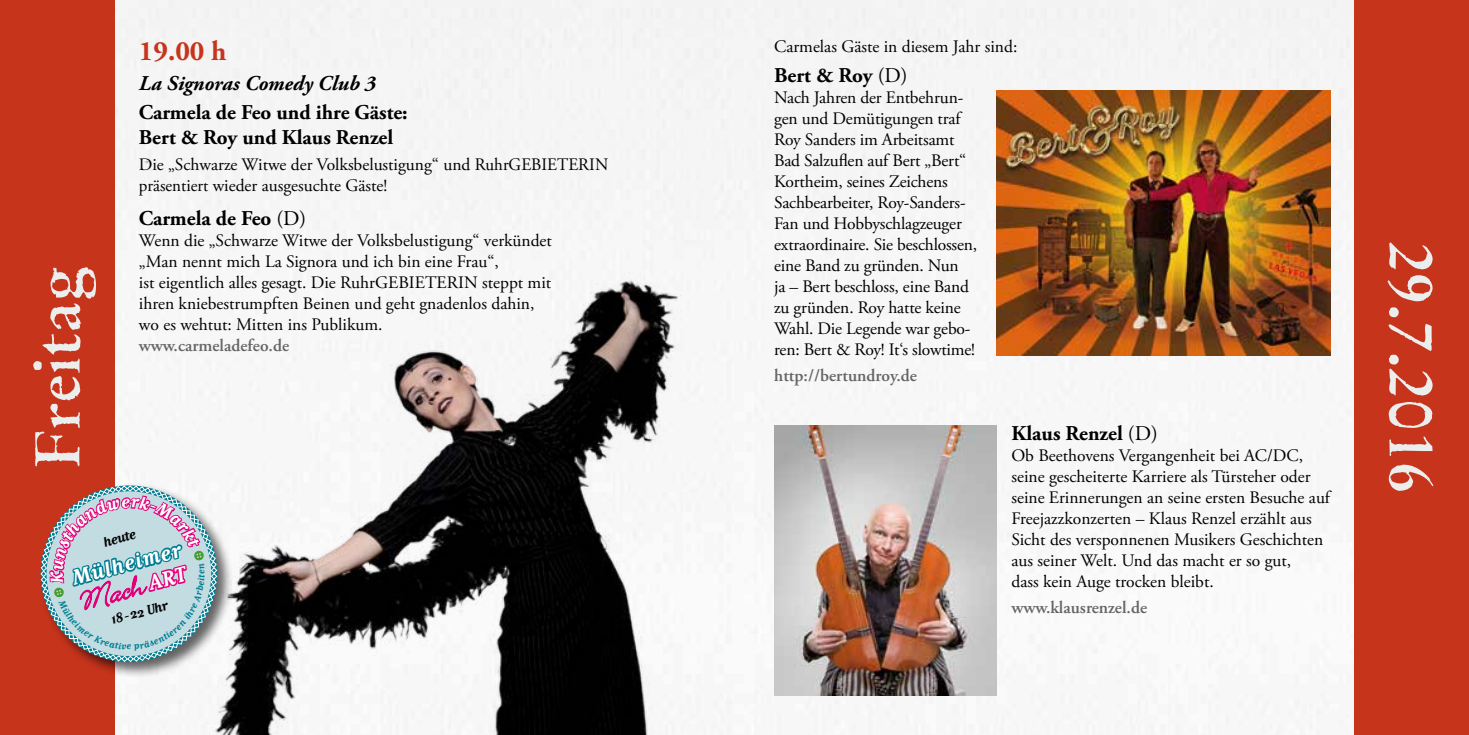
<style>
.page{position:relative;width:1469px;height:735px;background:#fff}
.page>*{position:absolute;margin:0;border:0;box-sizing:border-box;transform-origin:0 0}
.t1{font:700 63px "Garamond Rough";color:#eceded}
.t2{font:700 28px "Adobe Garamond Pro";color:#c7341c}
.t3{font:700 24.85px "Matrix Script";color:#fff}
.t4{font:700 21px/24.5px "Adobe Garamond Pro";color:#000}
.t5{font:italic 700 21px "Adobe Garamond Pro";color:#000}
.t6{font:17.5px/21px "Adobe Garamond Pro";color:#000}
.t7{font:600 17.5px "Adobe Garamond Pro";color:#646567}
.t8{font:700 16.1px "Matrix Script";color:#000}
.t9{font:700 10.85px "Matrix Script";color:#007d93}
.s1{font-weight:400}
</style>
<div class="page">
<div style="left:114px;top:0;width:1240px;height:734px;background:#f6f6f6"></div>
<div style="left:1354px;top:0;width:114px;height:734px;background:#c7341c"></div>
<div style="left:0;top:0;width:114px;height:734px;background:#c7341c"></div>
<img style="left:139px;top:161px;width:595px;height:573px">
<img style="left:774px;top:425px;width:222px;height:269px">
<img style="left:996px;top:90px;width:333px;height:265px">
<div style="left:38px;top:483px;width:195px;height:194px;background:#000;opacity:.6"></div>
<svg style="left:38px;top:479px;width:185px;height:189px"></svg>
<h1 class="t1" style="left:19px;top:469px;width:204px;rotate:-90deg">Freitag</h1>
<h2 class="t2" style="left:139px;top:35px;width:89px">19.00 h</h2>
<p class="t5" style="left:139px;top:71px;width:238px">La Signoras Comedy Club 3</p>
<p class="t4" style="left:139px;top:100px;width:270px">Carmela de Feo und ihre Gäste:<br>Bert &amp; Roy und Klaus Renzel</p>
<p class="t6" style="left:139px;top:154px;width:471px">Die „Schwarze Witwe der Volksbelustigung“ und RuhrGEBIETERIN präsentiert wieder ausgesuchte Gäste!</p>
<p class="t4" style="left:139px;top:206px;width:169px">Carmela de Feo <span class="s1">(D)</span></p>
<p class="t6" style="left:139px;top:230px;width:414px">Wenn die „Schwarze Witwe der Volksbelustigung“ verkündet „Man nennt mich La Signora und ich bin eine Frau“,<br>ist eigentlich alles gesagt. Die RuhrGEBIETERIN steppt mit ihren kniebestrumpften Beinen und geht gnadenlos dahin, wo es wehtut: Mitten ins Publikum.</p>
<p class="t7" style="left:139px;top:335px;width:152px">www.carmeladefeo.de</p>
<p class="t8" style="left:101px;top:534px;width:35px;rotate:-15deg">heute</p>
<h3 class="t3" style="left:69px;top:566px;width:113px;rotate:-15deg">Mülheimer</h3>
<p class="t8" style="left:109px;top:611px;width:60px;rotate:-15deg">18-22 Uhr</p>
<p class="t9" style="left:126px;top:640px;width:6px">e</p>
<p class="t6" style="left:774px;top:37px;width:245px">Carmelas Gäste in diesem Jahr sind:</p>
<p class="t4" style="left:774px;top:63px;width:135px">Bert &amp; Roy <span class="s1">(D)</span></p>
<p class="t6" style="left:774px;top:87px;width:204px">Nach Jahren der Entbehrun&shy;gen und Demütigungen traf<br>Roy Sanders im Arbeitsamt<br>Bad Salzuflen auf Bert „Bert“<br>Kortheim, seines Zeichens<br>Sachbearbeiter, Roy-Sanders-<br>Fan und Hobbyschlagzeuger extraordinaire. Sie beschlossen, eine Band zu gründen. Nun<br>ja – Bert beschloss, eine Band zu gründen. Roy hatte keine<br>Wahl. Die Legende war gebo&shy;ren: Bert &amp; Roy! It‘s slowtime!</p>
<p class="t7" style="left:774px;top:365px;width:144px">http://bertundroy.de</p>
<p class="t4" style="left:1011px;top:421px;width:148px">Klaus Renzel <span class="s1">(D)</span></p>
<p class="t6" style="left:1011px;top:445px;width:320px">Ob Beethovens Vergangenheit bei AC/DC, seine gescheiterte Karriere als Türsteher oder seine Erinnerungen an seine ersten Besuche auf Freejazzkonzerten – Klaus Renzel erzählt aus Sicht des versponnenen Musikers Geschichten aus seiner Welt. Und das macht er so gut,<br>dass kein Auge trocken bleibt.</p>
<p class="t7" style="left:1011px;top:597px;width:137px">www.klausrenzel.de</p>
<h1 class="t1" style="left:1450px;top:241px;width:253px;rotate:90deg">29.7.2016</h1>
</div>
